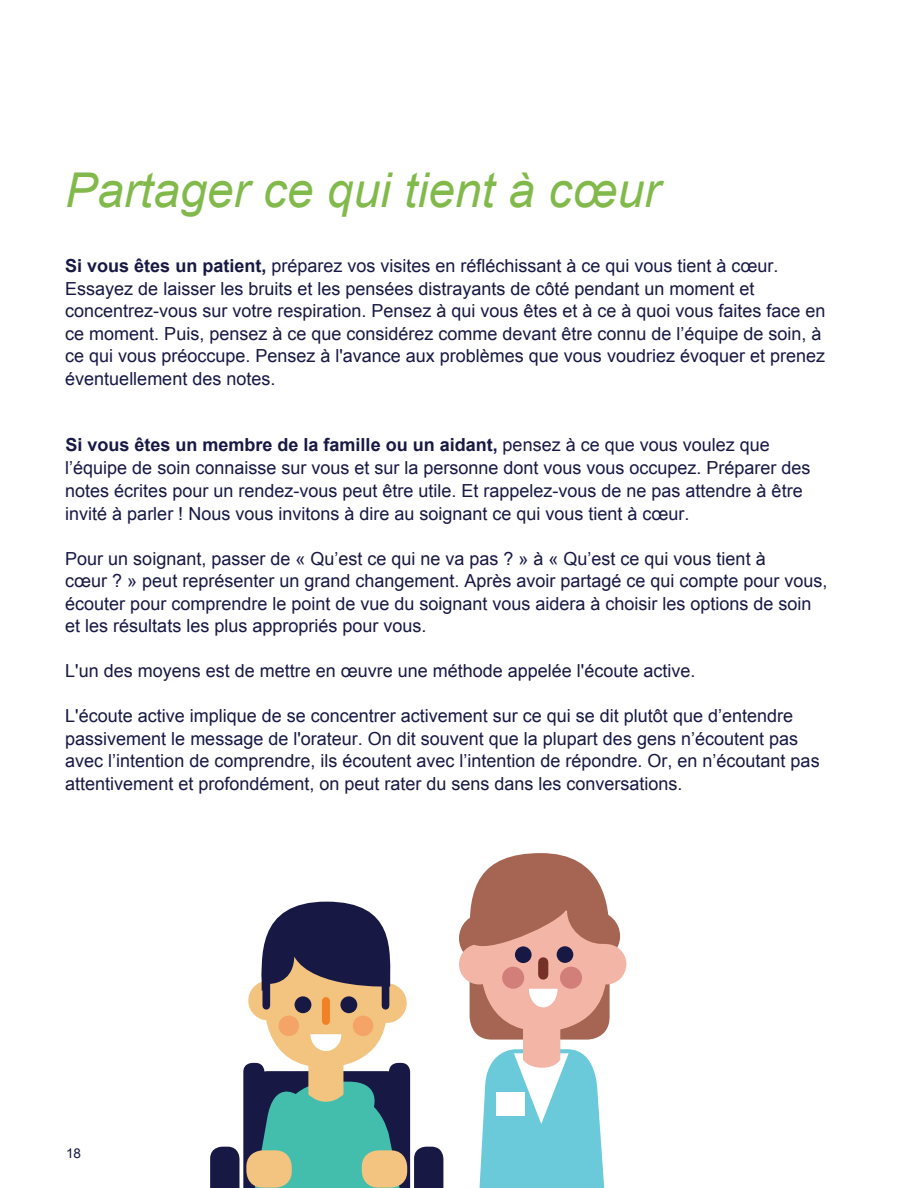
<style>
.page{position:relative;width:918px;height:1188px;background:#fff}
.page>*{position:absolute;margin:0;border:0;box-sizing:border-box;transform-origin:0 0}
.t1{font:italic 48px "Arial";color:#81ba4b}
.t2{font:18px/22.5px "Arial";color:#171844}
.t3{font:13.5px "Arial";color:#171844}
.s1{font-weight:700}
</style>
<div class="page">
<div style="left:459px;top:913px;width:50px;height:50px;background:#a66552;border-radius:50%"></div>
<div style="left:470px;top:919px;width:140px;height:121px;background:#a66552;border-radius:22px"></div>
<div style="left:459px;top:944px;width:40px;height:40px;background:#f3b5a5;border-radius:50%"></div>
<svg style="left:478px;top:1021px;width:128px;height:167px"></svg>
<div style="left:481px;top:890px;width:126px;height:141px;background:#f3b5a5;border-radius:60px"></div>
<div style="left:502px;top:967px;width:22px;height:22px;background:#d27f7a;border-radius:50%"></div>
<div style="left:560px;top:967px;width:22px;height:22px;background:#d27f7a;border-radius:50%"></div>
<svg style="left:529px;top:989px;width:29px;height:18px"></svg>
<div style="left:538px;top:962px;width:10px;height:13px;background:#753028"></div>
<svg style="left:468px;top:853px;width:150px;height:109px"></svg>
<div style="left:586px;top:944px;width:40px;height:40px;background:#f3b5a5;border-radius:50%"></div>
<div style="left:265px;top:932px;width:122px;height:135px;background:#f3c380;border-radius:58px"></div>
<div style="left:295px;top:996px;width:16px;height:17px;background:#171844;border-radius:50%"></div>
<div style="left:340px;top:996px;width:17px;height:17px;background:#171844;border-radius:50%"></div>
<div style="left:322px;top:1001px;width:8px;height:20px;background:#f18027"></div>
<div style="left:279px;top:1016px;width:20px;height:20px;background:#f4a466;border-radius:50%"></div>
<div style="left:353px;top:1016px;width:20px;height:20px;background:#f4a466;border-radius:50%"></div>
<div style="left:248px;top:981px;width:40px;height:39px;background:#f3c380;border-radius:50%"></div>
<div style="left:367px;top:983px;width:40px;height:40px;background:#f3c380;border-radius:50%"></div>
<svg style="left:310px;top:1034px;width:31px;height:17px"></svg>
<svg style="left:255px;top:902px;width:141px;height:89px"></svg>
<div style="left:262px;top:975px;width:8px;height:31px;background:#171844"></div>
<div style="left:382px;top:975px;width:7px;height:31px;background:#171844"></div>
<svg style="left:210px;top:1059px;width:233px;height:129px"></svg>
<h1 class="t1" style="left:65px;top:159px;width:596px">Partager ce qui tient à cœur</h1>
<p class="t2" style="left:65px;top:255px;width:762px"><span class="s1">Si vous êtes un patient,</span> préparez vos visites en réfléchissant à ce qui vous tient à cœur.<br>Essayez de laisser les bruits et les pensées distrayants de côté pendant un moment et concentrez-vous sur votre respiration. Pensez à qui vous êtes et à ce à quoi vous faites face en ce moment. Puis, pensez à ce que considérez comme devant être connu de l’équipe de soin, à ce qui vous préoccupe. Pensez à l'avance aux problèmes que vous voudriez évoquer et prenez éventuellement des notes.</p>
<p class="t2" style="left:65px;top:433px;width:747px;line-height:23px"><span class="s1">Si vous êtes un membre de la famille ou un aidant,</span> pensez à ce que vous voulez que l’équipe de soin connaisse sur vous et sur la personne dont vous vous occupez. Préparer des notes écrites pour un rendez-vous peut être utile. Et rappelez-vous de ne pas attendre à être invité à parler ! Nous vous invitons à dire au soignant ce qui vous tient à cœur.</p>
<p class="t2" style="left:65px;top:547px;width:764px">Pour un soignant, passer de « Qu’est ce qui ne va pas ? » à « Qu’est ce qui vous tient à<br>cœur ? » peut représenter un grand changement. Après avoir partagé ce qui compte pour vous, écouter pour comprendre le point de vue du soignant vous aidera à choisir les options de soin et les résultats les plus appropriés pour vous.</p>
<p class="t2" style="left:65px;top:660px;width:632px">L'un des moyens est de mettre en œuvre une méthode appelée l'écoute active.</p>
<p class="t2" style="left:65px;top:705px;width:756px">L'écoute active implique de se concentrer activement sur ce qui se dit plutôt que d’entendre passivement le message de l'orateur. On dit souvent que la plupart des gens n’écoutent pas avec l’intention de comprendre, ils écoutent avec l’intention de répondre. Or, en n’écoutant pas attentivement et profondément, on peut rater du sens dans les conversations.</p>
<p class="t3" style="left:66px;top:1144px;width:17px">18</p>
</div>
